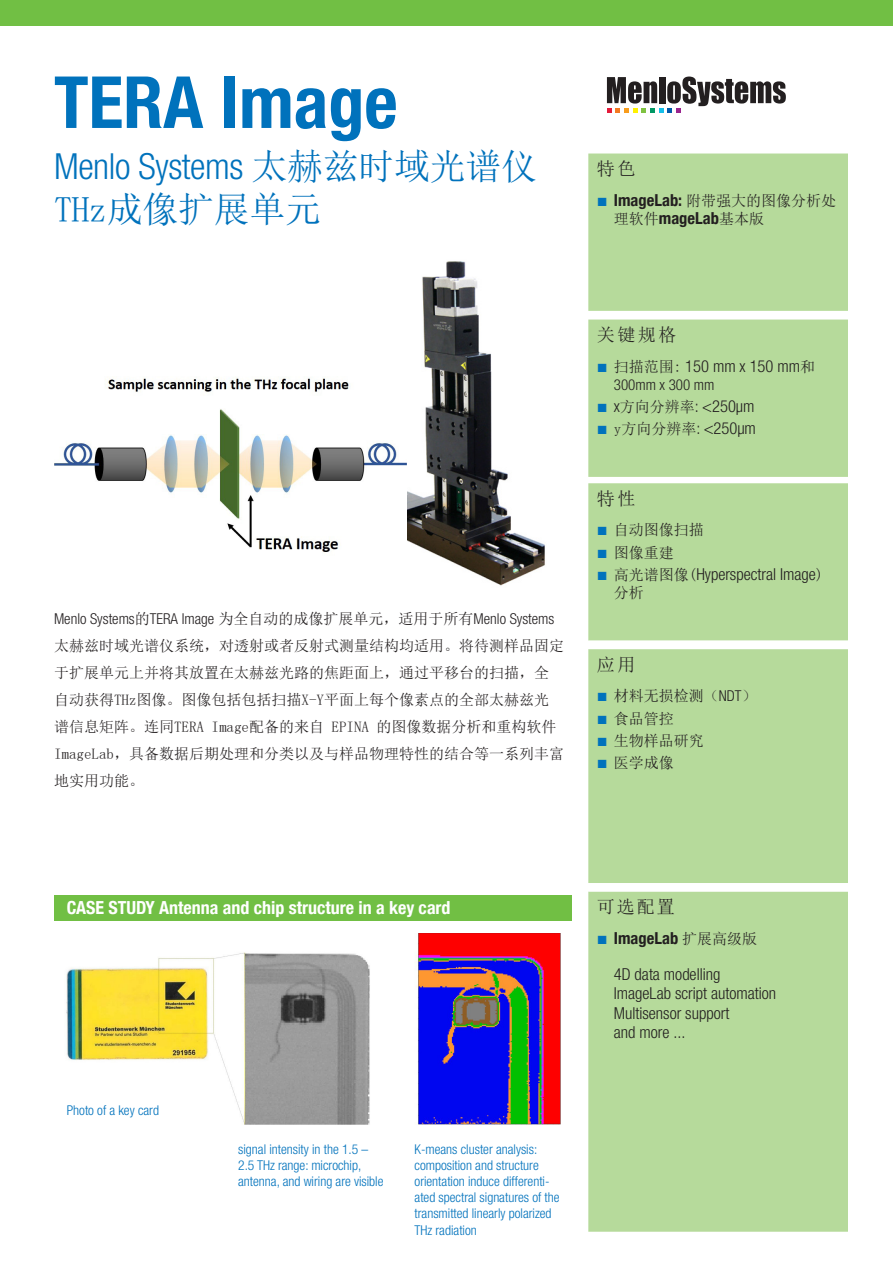
<style>
.page{position:relative;width:893px;height:1263px;background:#fff}
.page>*{position:absolute;margin:0;border:0;box-sizing:border-box;transform-origin:0 0}
.t1{font:700 condensed 72px "Helvetica Neue LT Com";color:#0072bc}
.Subtitle{font:300 condensed 36px "Helvetica Neue LT Com";letter-spacing:-.01em;color:#0072bc}
.Subtitle-2{font:36px "Sim Sun";letter-spacing:-.01em;color:#0072bc}
.t2{font:700 condensed 18px "Helvetica Neue LT Com";color:#fff}
.Paragraph_Title_2{font:18px "Sim Sun";letter-spacing:.14em;color:#231f20}
.t3{font:300 condensed 16.5px/19.5px "Helvetica Neue LT Com";color:#231f20}
.t4{font:700 condensed 16.5px "Helvetica Neue LT Com";color:#231f20}
.t5{font:15px/27px "Sim Sun";color:#231f20}
.t6{font:300 condensed 15px "Helvetica Neue LT Com";color:#231f20}
.t7{font:300 condensed 13.5px/16.2px "Helvetica Neue LT Com";color:#0072bc}
.s1{font-family:"Sim Sun";font-weight:400;font-stretch:normal}
.s2{font-family:"Times New Roman";font-size:18px;color:#0072bc}
.s3{font-family:"Helvetica Neue LT Com";font-weight:700;font-stretch:condensed;font-size:16.5px}
.s4{font-family:"Sim Sun";font-weight:400;font-stretch:normal;font-size:15px}
.s5{font-family:"Helvetica Neue LT Com";font-weight:300;font-stretch:condensed}
.s6{font-family:"Times New Roman";font-weight:400;font-stretch:normal;font-size:18px;color:#0072bc}
.s7{font-weight:700}
</style>
<div class="page">
<img style="left:406px;top:261px;width:139px;height:325px">
<div style="left:0;top:0;width:893px;height:26px;background:#71bf44"></div>
<svg style="left:607px;top:77px;width:179px;height:36px"></svg>
<div style="left:588px;top:153px;width:260px;height:1079px;background:#b6da9b"></div>
<svg style="left:588px;top:641px;width:260px;height:250px;background:#bbdca1"></svg>
<div style="left:54px;top:895px;width:517px;height:26px;background:#71bf44"></div>
<img style="left:66px;top:934px;width:494px;height:191px">
<img style="left:54px;top:377px;width:352px;height:176px">
<p class="t1" style="left:54px;top:59px;width:345px">TERA Image</p>
<p class="Subtitle" style="left:54px;top:146px;width:485px">Menlo Systems <span class="s1">太赫兹时域光谱仪</span></p>
<p class="Subtitle-2" style="left:54px;top:192px;width:269px">THz成像扩展单元</p>
<p class="Paragraph_Title_2" style="left:597px;top:159px;width:40px">特色</p>
<p class="t5" style="left:597px;top:187px;width:241px"><span class="s2">■</span> <span class="s3">ImageLab:</span> 附带强大的图像分析处</p>
<p class="t4" style="left:614px;top:208px;width:152px"><span class="s4">理软件</span>mageLab<span class="s4">基本版</span></p>
<p class="t5" style="left:54px;top:605px;width:511px"><span class="s5">Menlo Systems</span>的<span class="s5">TERA Image</span> 为全自动的成像扩展单元，适用于所有<span class="s5">Menlo Systems</span>太赫兹时域光谱仪系统，对透射或者反射式测量结构均适用。将待测样品固定于扩展单元上并将其放置在太赫兹光路的焦距面上，通过平移台的扫描，全自动获得THz图像。图像包括包括扫描X-Y平面上每个像素点的全部太赫兹光谱信息矩阵。连同TERA Image配备的来自 EPINA 的图像数据分析和重构软件ImageLab，具备数据后期处理和分类以及与样品物理特性的结合等一系列丰富地实用功能。</p>
<p class="Paragraph_Title_2" style="left:597px;top:325px;width:81px">关键规格</p>
<p class="t3" style="left:597px;top:356px;width:220px"><span class="s6">■</span> <span class="s4">扫描范围:</span> 150 mm x 150 mm<span class="s4">和</span></p>
<p class="t6" style="left:614px;top:376px;width:102px">300mm x 300 mm</p>
<p class="t3" style="left:597px;top:396px;width:159px"><span class="s6">■</span> x<span class="s4">方向分辨率</span>: &lt;250µm</p>
<p class="t3" style="left:597px;top:419px;width:161px"><span class="s6">■</span> <span class="s4">y方向分辨率</span>: &lt;250µm</p>
<p class="Paragraph_Title_2" style="left:597px;top:489px;width:40px">特性</p>
<p class="t5" style="left:597px;top:516px;width:109px"><span class="s2">■</span> 自动图像扫描</p>
<p class="t5" style="left:597px;top:539px;width:79px"><span class="s2">■</span> 图像重建</p>
<p class="t3" style="left:597px;top:564px;width:228px"><span class="s6">■</span> <span class="s4">高光谱图像(</span>Hyperspectral Image<span class="s4">)</span></p>
<p class="t5" style="left:614px;top:579px;width:31px">分析</p>
<p class="Paragraph_Title_2" style="left:597px;top:655px;width:40px">应用</p>
<p class="t5" style="left:597px;top:682px;width:161px"><span class="s2">■</span> 材料无损检测（<span class="s5">NDT</span>）</p>
<p class="t5" style="left:597px;top:705px;width:79px"><span class="s2">■</span> 食品管控</p>
<p class="t5" style="left:597px;top:727px;width:109px"><span class="s2">■</span> 生物样品研究</p>
<p class="t5" style="left:597px;top:749px;width:79px"><span class="s2">■</span> 医学成像</p>
<p class="t2" style="left:67px;top:897px;width:385px">CASE STUDY Antenna and chip structure in a key card</p>
<p class="t7" style="left:67px;top:1102px;width:94px">Photo of a key card</p>
<p class="t7" style="left:238px;top:1140px;width:147px">signal intensity in the 1.5 –<br>2.5 THz range: microchip, antenna, and wiring are visible</p>
<p class="t7" style="left:415px;top:1140px;width:124px">K-means cluster analysis:</p>
<p class="t7" style="left:415px;top:1157px;width:147px">composition and structure orientation induce differenti&shy;ated spectral signatures of the transmitted linearly polarized<br>THz radiation</p>
<p class="Paragraph_Title_2" style="left:597px;top:897px;width:79px">可选配置</p>
<p class="t3" style="left:614px;top:920px;width:145px;line-height:36px;text-indent:-17px"><span class="s6">■</span> <span class="s7">ImageLab</span> <span class="s4">扩展高级版<br></span>4D data modelling</p>
<p class="t3" style="left:614px;top:983px;width:164px">ImageLab script automation<br>Multisensor support<br>and more ...</p>
</div>
